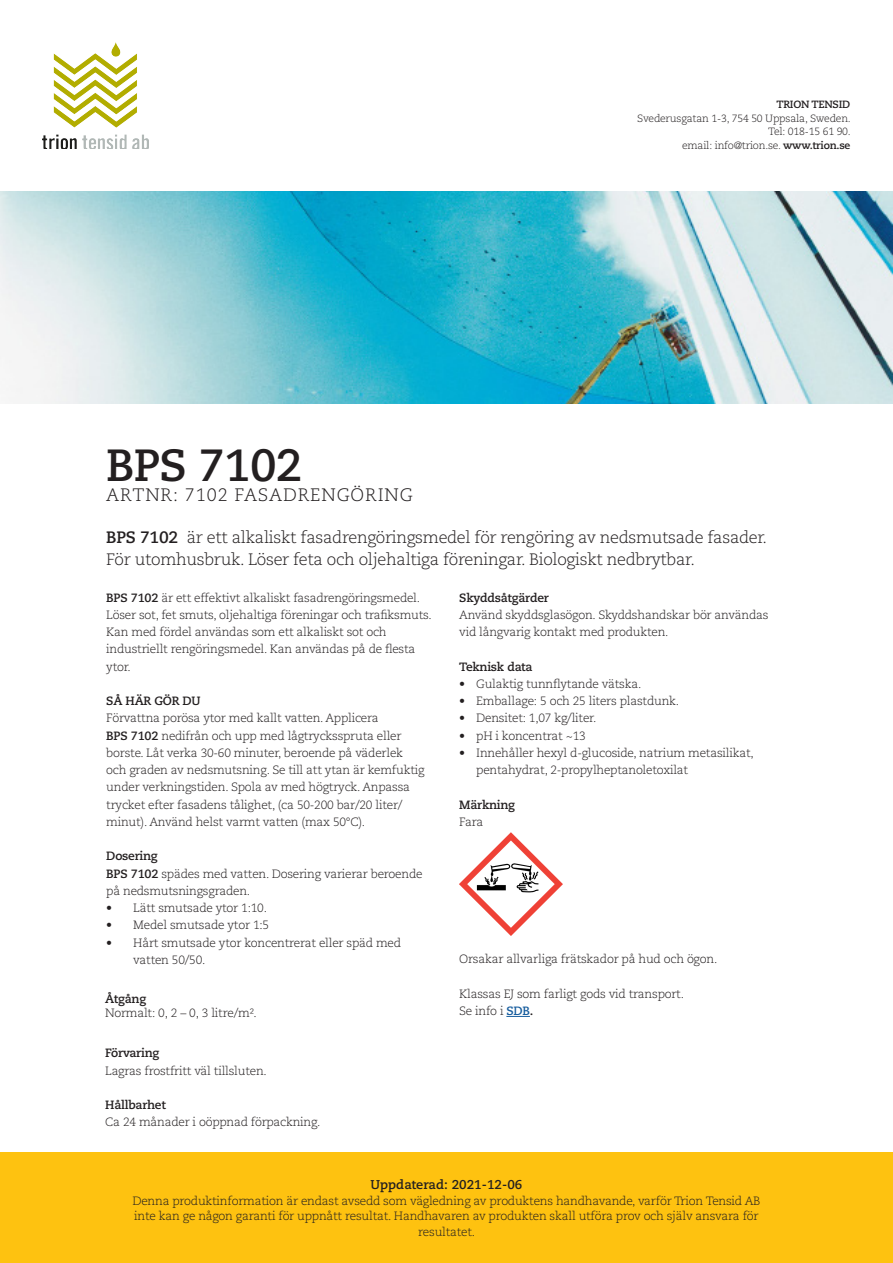
<style>
.page{position:relative;width:893px;height:1263px;background:#fff}
.page>*{position:absolute;margin:0;border:0;box-sizing:border-box;transform-origin:0 0}
.Rubrik{font:700 45px "Caecilia LT Std";letter-spacing:-.02em;color:#231f20}
.Rubrik-2{font:300 18px "Caecilia LT Std";letter-spacing:.05em;color:#231f20}
.Ingress{font:300 16.5px/22.5px "Caecilia LT Std";letter-spacing:-.02em;color:#231f20}
.t1{font:700 12.75px "Caecilia LT Std";color:#231f20}
.Rubrik_3{font:300 12px/17.2px "Caecilia LT Std";letter-spacing:-.02em;color:#231f20}
.Brödtext{font:300 12px/17.2px "Caecilia LT Std";letter-spacing:-.02em;color:#231f20}
.Rubrik_3-2{font:700 12px "Caecilia LT Std";letter-spacing:-.02em;color:#231f20}
.Rubrik_2{font:700 12px "Caecilia LT Std";letter-spacing:-.02em;color:#231f20}
.t2{font:300 10.5px "Caecilia LT Std";letter-spacing:-.02em;color:#231f20}
.t3{font:700 10.5px "Caecilia LT Std";letter-spacing:-.02em;color:#231f20}
.s1{font-weight:700}
.s2{font-weight:700;color:#175d9e}
</style>
<div class="page">
<div style="left:0;top:1152px;width:893px;height:111px;background:#fec210"></div>
<img style="left:0;top:191px;width:893px;height:213px">
<img style="left:43px;top:43px;width:106px;height:106px">
<svg style="left:506px;top:1016px;width:24px;height:1px"></svg>
<img style="left:459px;top:832px;width:103px;height:103px">
<p class="t3" style="left:776px;top:98px;width:76px">TRION TENSID</p>
<p class="t2" style="left:637px;top:112px;width:215px">Svederusgatan 1-3, 754 50 Uppsala, Sweden.</p>
<p class="t2" style="left:768px;top:126px;width:84px">Tel: 018-15 61 90.</p>
<p class="t2" style="left:682px;top:139px;width:170px">email: info@trion.se. <span class="s1">www.trion.se</span></p>
<p class="Rubrik" style="left:106px;top:439px;width:198px">BPS 7102</p>
<p class="Rubrik-2" style="left:106px;top:484px;width:308px">ARTNR: 7102 FASADRENGÖRING</p>
<p class="Ingress" style="left:106px;top:526px;width:662px"><span class="s1">BPS 7102</span> är ett alkaliskt fasadrengöringsmedel för rengöring av nedsmutsade fasader.<br>För utomhusbruk. Löser feta och oljehaltiga föreningar. Biologiskt nedbrytbar.</p>
<p class="Rubrik_3" style="left:106px;top:589px;width:327px"><span class="s1">BPS 7102</span> är ett effektivt alkaliskt fasadrengöringsmedel.<br>Löser sot, fet smuts, oljehaltiga föreningar och trafiksmuts.</p>
<p class="Rubrik_3" style="left:106px;top:624px;width:311px">Kan med fördel användas som ett alkaliskt sot och industriellt rengöringsmedel. Kan användas på de flesta ytor.</p>
<p class="Rubrik_2" style="left:106px;top:694px;width:96px">SÅ HÄR GÖR DU</p>
<p class="Rubrik_3" style="left:106px;top:710px;width:274px">Förvattna porösa ytor med kallt vatten. Applicera</p>
<p class="Rubrik_3" style="left:106px;top:727px;width:320px"><span class="s1">BPS 7102</span> nedifrån och upp med lågtrycksspruta eller borste. Låt verka 30-60 minuter, beroende på väderlek och graden av nedsmutsning. Se till att ytan är kemfuktig under verkningstiden. Spola av med högtryck. Anpassa trycket efter fasadens tålighet, (ca 50-200 bar/20 liter/ minut). Använd helst varmt vatten (max 50°C).</p>
<p class="Rubrik_3-2" style="left:106px;top:849px;width:53px">Dosering</p>
<p class="Brödtext" style="left:106px;top:865px;width:318px"><span class="s1">BPS 7102</span> spädes med vatten. Dosering varierar beroende på nedsmutsningsgraden.</p>
<p class="Rubrik_3" style="left:106px;top:900px;width:162px">• Lätt smutsade ytor 1:10.</p>
<p class="Rubrik_3" style="left:106px;top:917px;width:164px">• Medel smutsade ytor 1:5</p>
<p class="Rubrik_3" style="left:133px;top:934px;width:269px;text-indent:-27px">• Hårt smutsade ytor koncentrerat eller späd med vatten 50/50.</p>
<p class="Rubrik_3-2" style="left:459px;top:590px;width:91px">Skyddsåtgärder</p>
<p class="Brödtext" style="left:459px;top:606px;width:311px">Använd skyddsglasögon. Skyddshandskar bör användas vid långvarig kontakt med produkten.</p>
<p class="Rubrik_3-2" style="left:459px;top:659px;width:75px">Teknisk data</p>
<p class="Rubrik_3" style="left:459px;top:675px;width:184px">• Gulaktig tunnflytande vätska.</p>
<p class="Rubrik_3" style="left:459px;top:693px;width:221px">• Emballage: 5 och 25 liters plastdunk.</p>
<p class="Rubrik_3" style="left:459px;top:710px;width:139px">• Densitet: 1,07 kg/liter.</p>
<p class="Rubrik_3" style="left:459px;top:727px;width:128px">• pH i koncentrat ~13</p>
<p class="Rubrik_3" style="left:476px;top:744px;width:279px;text-indent:-17px">• Innehåller hexyl d-glucoside, natrium metasilikat, pentahydrat, 2-propylheptanoletoxilat</p>
<p class="Rubrik_3-2" style="left:459px;top:797px;width:57px">Märkning</p>
<p class="Rubrik_3" style="left:459px;top:813px;width:26px">Fara</p>
<p class="Brödtext" style="left:459px;top:951px;width:260px">Orsakar allvarliga frätskador på hud och ögon.</p>
<p class="Brödtext" style="left:459px;top:985px;width:226px">Klassas EJ som farligt gods vid transport.</p>
<p class="Brödtext" style="left:459px;top:1003px;width:76px">Se info i <span class="s2">SDB</span><span class="s1">.</span></p>
<p class="Rubrik_3-2" style="left:105px;top:991px;width:43px">Åtgång</p>
<p class="Rubrik_3" style="left:105px;top:1004px;width:153px">Normalt: 0, 2 – 0, 3 litre/m².</p>
<p class="Brödtext" style="left:105px;top:1045px;width:163px"><span class="s1">Förvaring<br></span>Lagras frostfritt väl tillsluten.</p>
<p class="Brödtext" style="left:105px;top:1096px;width:217px"><span class="s1">Hållbarhet<br></span>Ca 24 månader i oöppnad förpackning.</p>
<p class="t1" style="left:371px;top:1177px;width:153px">Uppdaterad: 2021-12-06</p>
<p class="Rubrik_3" style="left:133px;top:1193px;width:629px;line-height:15.8px;text-align:center">Denna produktinformation är endast avsedd som vägledning av produktens handhavande, varför Trion Tensid AB inte kan ge någon garanti för uppnått resultat. Handhavaren av produkten skall utföra prov och själv ansvara för resultatet.</p>
</div>
